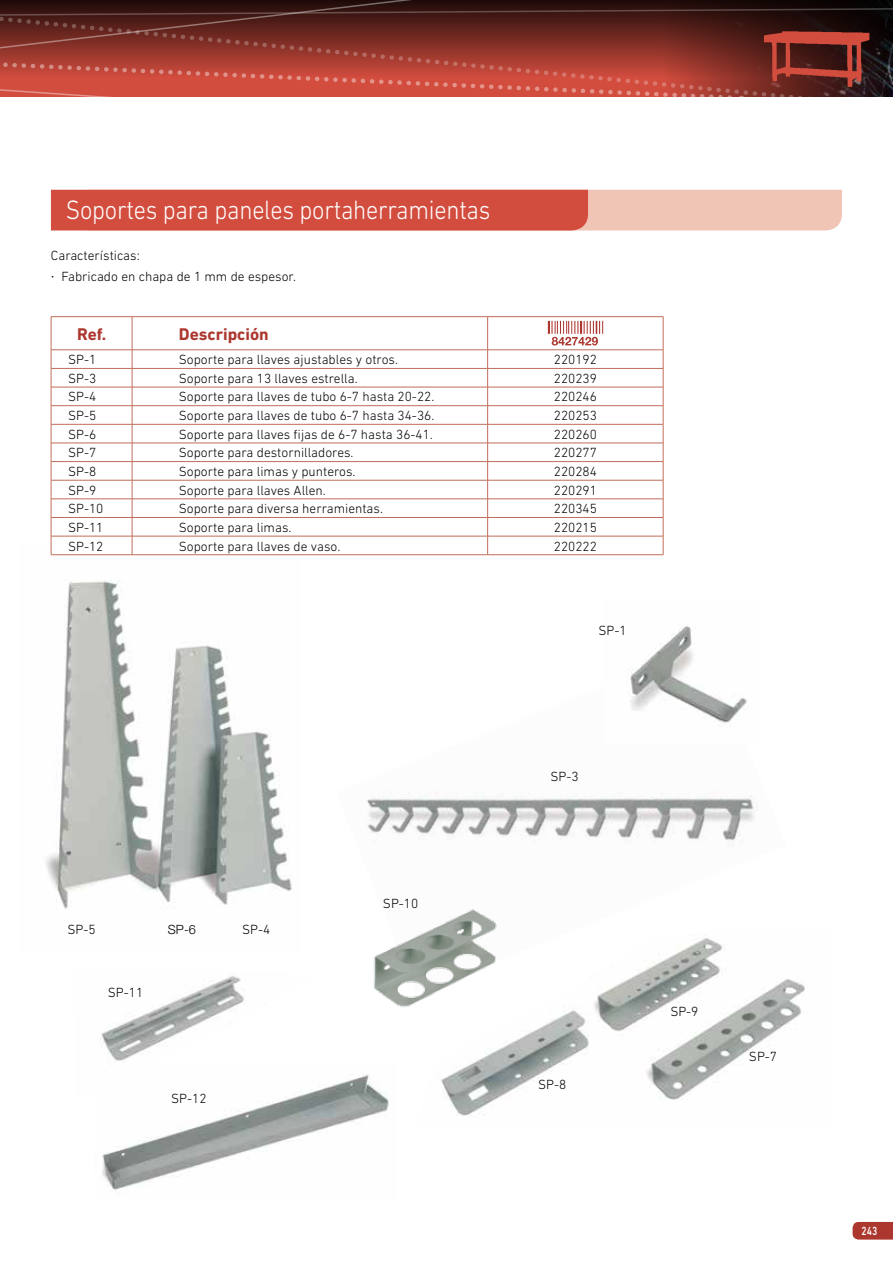
<style>
.page{position:relative;width:893px;height:1263px;background:#fff}
.page>*{position:absolute;margin:0;border:0;box-sizing:border-box;transform-origin:0 0}
.t1{font:300 27px "DIN Next LT Pro";letter-spacing:-.01em;color:#fff;scale:.9 1}
.t2{font:700 17.25px "DIN Next LT Pro";color:#ac372f}
.t3{font:300 13.5px/20.4px "DIN Next LT Pro";color:#000}
.t4{font:300 12.75px "Helvetica Neue";color:#000}
.t5{font:500 12px "DIN Next LT Pro";color:#fff;scale:.8 1}
.s1{font-family:"Helvetica Neue"}
</style>
<div class="page">
<svg style="left:516px;top:0;width:242px;height:7px;background:#210b09"></svg>
<svg style="left:516px;top:7px;width:377px;height:90px;background:#803129"></svg>
<svg style="left:0;top:0;width:516px;height:97px;background:#8b362d"></svg>
<svg style="left:853px;top:1222px;width:40px;height:17px"></svg>
<img style="left:758px;top:0;width:121px;height:95px">
<img style="left:46px;top:546px;width:253px;height:363px">
<img style="left:100px;top:976px;width:144px;height:89px">
<img style="left:441px;top:979px;width:364px;height:137px">
<img style="left:102px;top:1074px;width:287px;height:116px">
<img style="left:367px;top:791px;width:419px;height:202px">
<svg style="left:51px;top:190px;width:791px;height:40px;background:#dc7364"></svg>
<svg style="left:52px;top:317px;width:611px;height:237px"></svg>
<hr style="left:132px;top:317px;width:1px;height:33px;background:#c06d5a">
<hr style="left:487px;top:317px;width:1px;height:33px;background:#c06d5a">
<hr style="left:663px;top:317px;width:1px;height:33px;background:#c06d5a">
<hr style="left:51px;top:350px;width:81px;height:1px;background:#c06d5a">
<hr style="left:132px;top:350px;width:356px;height:1px;background:#c06d5a">
<hr style="left:488px;top:350px;width:175px;height:1px;background:#c06d5a">
<hr style="left:51px;top:368px;width:81px;height:1px;background:#c06d5a">
<hr style="left:132px;top:368px;width:356px;height:1px;background:#c06d5a">
<hr style="left:488px;top:368px;width:175px;height:1px;background:#c06d5a">
<hr style="left:51px;top:387px;width:81px;height:1px;background:#c06d5a">
<hr style="left:132px;top:387px;width:356px;height:1px;background:#c06d5a">
<hr style="left:488px;top:387px;width:175px;height:1px;background:#c06d5a">
<hr style="left:51px;top:405px;width:81px;height:1px;background:#c06d5a">
<hr style="left:132px;top:405px;width:356px;height:1px;background:#c06d5a">
<hr style="left:488px;top:405px;width:175px;height:1px;background:#c06d5a">
<hr style="left:51px;top:424px;width:81px;height:1px;background:#c06d5a">
<hr style="left:132px;top:424px;width:356px;height:1px;background:#c06d5a">
<hr style="left:488px;top:424px;width:175px;height:1px;background:#c06d5a">
<hr style="left:51px;top:443px;width:81px;height:1px;background:#c06d5a">
<hr style="left:132px;top:443px;width:356px;height:1px;background:#c06d5a">
<hr style="left:488px;top:443px;width:175px;height:1px;background:#c06d5a">
<hr style="left:51px;top:461px;width:81px;height:1px;background:#c06d5a">
<hr style="left:132px;top:461px;width:356px;height:1px;background:#c06d5a">
<hr style="left:488px;top:461px;width:175px;height:1px;background:#c06d5a">
<hr style="left:51px;top:480px;width:81px;height:1px;background:#c06d5a">
<hr style="left:132px;top:480px;width:356px;height:1px;background:#c06d5a">
<hr style="left:488px;top:480px;width:175px;height:1px;background:#c06d5a">
<hr style="left:51px;top:499px;width:81px;height:1px;background:#c06d5a">
<hr style="left:132px;top:499px;width:356px;height:1px;background:#c06d5a">
<hr style="left:488px;top:499px;width:175px;height:1px;background:#c06d5a">
<hr style="left:51px;top:517px;width:81px;height:1px;background:#c06d5a">
<hr style="left:132px;top:517px;width:356px;height:1px;background:#c06d5a">
<hr style="left:488px;top:517px;width:175px;height:1px;background:#c06d5a">
<hr style="left:51px;top:536px;width:81px;height:1px;background:#c06d5a">
<hr style="left:132px;top:536px;width:356px;height:1px;background:#c06d5a">
<svg style="left:132px;top:350px;width:1px;height:204px"></svg>
<hr style="left:488px;top:536px;width:175px;height:1px;background:#c06d5a">
<svg style="left:487px;top:350px;width:1px;height:204px"></svg>
<svg style="left:663px;top:350px;width:1px;height:205px"></svg>
<hr style="left:51px;top:316px;width:81px;height:1px;background:#c06d5a">
<hr style="left:51px;top:317px;width:1px;height:33px;background:#c06d5a">
<hr style="left:132px;top:316px;width:356px;height:1px;background:#c06d5a">
<hr style="left:488px;top:316px;width:175px;height:1px;background:#c06d5a">
<svg style="left:51px;top:350px;width:1px;height:204px"></svg>
<hr style="left:51px;top:554px;width:81px;height:1px;background:#c06d5a">
<hr style="left:132px;top:554px;width:356px;height:1px;background:#c06d5a">
<hr style="left:488px;top:554px;width:175px;height:1px;background:#c06d5a">
<svg style="left:548px;top:321px;width:55px;height:25px"></svg>
<img style="left:630px;top:626px;width:117px;height:97px">
<img style="left:367px;top:888px;width:159px;height:139px">
<h1 class="t1" style="left:66px;top:194px;width:473px">Soportes para paneles portaherramientas</h1>
<p class="t3" style="left:51px;top:245px;width:247px">Características:<br><span class="s1">·</span> Fabricado en chapa de 1 mm de espesor.</p>
<p class="t2" style="left:77px;top:324px;width:31px">Ref.</p>
<p class="t2" style="left:179px;top:324px;width:91px">Descripción</p>
<p class="t3" style="left:68px;top:349px;width:30px">SP-1</p>
<p class="t3" style="left:179px;top:349px;width:221px">Soporte para llaves ajustables y otros.</p>
<p class="t3" style="left:554px;top:349px;width:45px">220192</p>
<p class="t3" style="left:68px;top:368px;width:30px">SP-3</p>
<p class="t3" style="left:179px;top:368px;width:180px">Soporte para 13 llaves estrella.</p>
<p class="t3" style="left:554px;top:368px;width:45px">220239</p>
<p class="t3" style="left:68px;top:386px;width:30px">SP-4</p>
<p class="t3" style="left:179px;top:386px;width:257px">Soporte para llaves de tubo 6-7 hasta 20-22.</p>
<p class="t3" style="left:554px;top:386px;width:45px">220246</p>
<p class="t3" style="left:68px;top:405px;width:30px">SP-5</p>
<p class="t3" style="left:179px;top:405px;width:257px">Soporte para llaves de tubo 6-7 hasta 34-36.</p>
<p class="t3" style="left:554px;top:405px;width:45px">220253</p>
<p class="t3" style="left:68px;top:424px;width:30px">SP-6</p>
<p class="t3" style="left:179px;top:424px;width:255px">Soporte para llaves fijas de 6-7 hasta 36-41.</p>
<p class="t3" style="left:554px;top:424px;width:45px">220260</p>
<p class="t3" style="left:68px;top:442px;width:30px">SP-7</p>
<p class="t3" style="left:179px;top:442px;width:176px">Soporte para destornilladores.</p>
<p class="t3" style="left:554px;top:442px;width:45px">220277</p>
<p class="t3" style="left:68px;top:461px;width:30px">SP-8</p>
<p class="t3" style="left:179px;top:461px;width:178px">Soporte para limas y punteros.</p>
<p class="t3" style="left:554px;top:461px;width:45px">220284</p>
<p class="t3" style="left:68px;top:480px;width:30px">SP-9</p>
<p class="t3" style="left:179px;top:480px;width:148px">Soporte para llaves Allen.</p>
<p class="t3" style="left:554px;top:480px;width:45px">220291</p>
<p class="t3" style="left:68px;top:498px;width:37px">SP-10</p>
<p class="t3" style="left:179px;top:498px;width:206px">Soporte para diversa herramientas.</p>
<p class="t3" style="left:554px;top:498px;width:45px">220345</p>
<p class="t3" style="left:68px;top:517px;width:37px">SP-11</p>
<p class="t3" style="left:179px;top:517px;width:114px">Soporte para limas.</p>
<p class="t3" style="left:554px;top:517px;width:45px">220215</p>
<p class="t3" style="left:68px;top:536px;width:37px">SP-12</p>
<p class="t3" style="left:179px;top:536px;width:163px">Soporte para llaves de vaso.</p>
<p class="t3" style="left:554px;top:536px;width:45px">220222</p>
<p class="t3" style="left:598px;top:620px;width:30px">SP-1</p>
<p class="t3" style="left:68px;top:919px;width:30px">SP-5</p>
<p class="t3" style="left:108px;top:982px;width:37px">SP-11</p>
<p class="t4" style="left:168px;top:921px;width:29px">SP-6</p>
<p class="t3" style="left:242px;top:919px;width:30px">SP-4</p>
<p class="t3" style="left:171px;top:1088px;width:37px">SP-12</p>
<p class="t3" style="left:383px;top:893px;width:37px">SP-10</p>
<p class="t3" style="left:551px;top:766px;width:30px">SP-3</p>
<p class="t3" style="left:538px;top:1074px;width:30px">SP-8</p>
<p class="t3" style="left:670px;top:1001px;width:30px">SP-9</p>
<p class="t3" style="left:749px;top:1046px;width:30px">SP-7</p>
<p class="t5" style="left:862px;top:1223px;width:21px">243</p>
</div>
